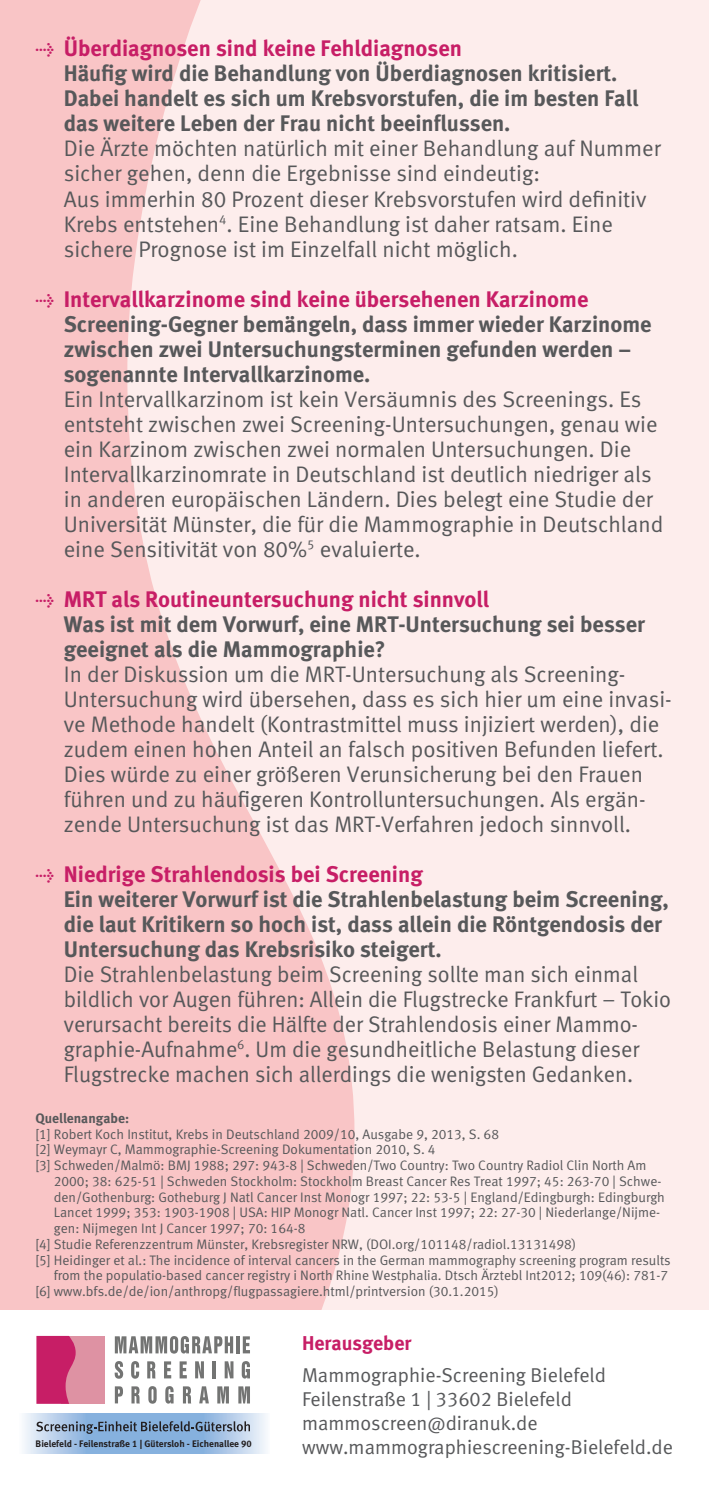
<style>
.page{position:relative;width:709px;height:1489px;background:#fff}
.page>*{position:absolute;margin:0;border:0;box-sizing:border-box;transform-origin:0 0}
.t1{font:22.5px/25px "Meta Normal LF";color:#57585a}
.t2{font:22.5px/25px "Meta Bold LF";color:#57585a}
.t3{font:20px/24px "Meta Normal LF";color:#57585a}
.t4{font:20px "Meta Bold LF";color:#c71e66}
.t5{font:13.75px "Meta Normal LF";color:#57585a}
.t6{font:13.75px "Meta Bold LF";color:#57585a}
.t7{font:9.5px "Meta Bold LF";color:#231f20}
.s1{font-family:"Meta Book Italic Caps Expert";color:#c71e66}
.s2{color:#c71e66}
</style>
<div class="page">
<div style="left:0;top:0;width:709px;height:1488px;background:#fdedec"></div>
<svg style="left:0;top:0;width:354px;height:1310px;fill:#f9c5c6"></svg>
<div style="left:0;top:1310px;width:709px;height:178px;background:#fff"></div>
<svg style="left:24px;top:1413px;width:242px;height:40px;background:#a5c4e6"></svg>
<svg style="left:115px;top:1386px;width:8px;height:17px"></svg>
<svg style="left:131px;top:1386px;width:9px;height:17px"></svg>
<svg style="left:148px;top:1386px;width:9px;height:17px"></svg>
<svg style="left:165px;top:1386px;width:9px;height:17px"></svg>
<svg style="left:183px;top:1386px;width:8px;height:17px"></svg>
<svg style="left:199px;top:1386px;width:10px;height:17px"></svg>
<svg style="left:217px;top:1386px;width:12px;height:17px"></svg>
<svg style="left:238px;top:1386px;width:12px;height:17px"></svg>
<svg style="left:115px;top:1361px;width:8px;height:17px"></svg>
<svg style="left:131px;top:1361px;width:8px;height:17px"></svg>
<svg style="left:147px;top:1361px;width:8px;height:17px"></svg>
<svg style="left:164px;top:1361px;width:7px;height:17px"></svg>
<svg style="left:180px;top:1361px;width:7px;height:17px"></svg>
<svg style="left:195px;top:1361px;width:9px;height:17px"></svg>
<hr style="left:213px;top:1361px;width:3px;height:17px;background:#737473">
<svg style="left:225px;top:1361px;width:8px;height:17px"></svg>
<svg style="left:242px;top:1361px;width:8px;height:17px"></svg>
<svg style="left:115px;top:1336px;width:118px;height:17px"></svg>
<hr style="left:236px;top:1336px;width:3px;height:17px;background:#737473">
<svg style="left:243px;top:1336px;width:7px;height:17px"></svg>
<div style="left:61px;top:1335px;width:43px;height:68px;background:#de92a3"></div>
<svg style="left:36px;top:1335px;width:40px;height:68px;background:#cb3472"></svg>
<svg style="left:36px;top:1420px;width:214px;height:13px;background:#7891ad"></svg>
<p class="t2" style="left:64px;top:36px;width:576px;text-indent:-28px"><span class="s1">t</span> <span class="s2">Überdiagnosen sind keine Fehldiagnosen<br></span>Häufig wird die Behandlung von Überdiagnosen kritisiert.<br>Dabei handelt es sich um Krebsvorstufen, die im besten Fall das weitere Leben der Frau nicht beeinflussen.</p>
<p class="t1" style="left:64px;top:136px;width:598px">Die Ärzte möchten natürlich mit einer Behandlung auf Nummer sicher gehen, denn die Ergebnisse sind eindeutig:<br>Aus immerhin 80 Prozent dieser Krebsvorstufen wird definitiv Krebs entstehen<sup>4</sup>. Eine Behandlung ist daher ratsam. Eine sichere Prognose ist im Einzelfall nicht möglich.</p>
<p class="t2" style="left:64px;top:286px;width:589px;text-indent:-28px"><span class="s1">t</span> <span class="s2">Intervallkarzinome sind keine übersehenen Karzinome </span>Screening-Gegner bemängeln, dass immer wieder Karzinome zwischen zwei Untersuchungsterminen gefunden werden – sogenannte Intervallkarzinome.</p>
<p class="t1" style="left:64px;top:386px;width:601px">Ein Intervallkarzinom ist kein Versäumnis des Screenings. Es entsteht zwischen zwei Screening-Untersuchungen, genau wie ein Karzinom zwischen zwei normalen Untersuchungen. Die Intervallkarzinomrate in Deutschland ist deutlich niedriger als in anderen europäischen Ländern. Dies belegt eine Studie der Universität Münster, die für die Mammographie in Deutschland eine Sensitivität von 80%<sup>5</sup> evaluierte.</p>
<p class="t2" style="left:64px;top:586px;width:582px;text-indent:-28px"><span class="s1">t</span> <span class="s2">MRT als Routineuntersuchung nicht sinnvoll<br></span>Was ist mit dem Vorwurf, eine MRT-Untersuchung sei besser geeignet als die Mammographie?</p>
<p class="t1" style="left:64px;top:661px;width:609px">In der Diskussion um die MRT-Untersuchung als Screening-Untersuchung wird übersehen, dass es sich hier um eine invasi&shy;ve Methode handelt (Kontrastmittel muss injiziert werden), die zudem einen hohen Anteil an falsch positiven Befunden liefert.<br>Dies würde zu einer größeren Verunsicherung bei den Frauen führen und zu häufigeren Kontrolluntersuchungen. Als ergän&shy;zende Untersuchung ist das MRT-Verfahren jedoch sinnvoll.</p>
<p class="t2" style="left:64px;top:861px;width:606px;text-indent:-28px"><span class="s1">t</span> <span class="s2">Niedrige Strahlendosis bei Screening<br></span>Ein weiterer Vorwurf ist die Strahlenbelastung beim Screening, die laut Kritikern so hoch ist, dass allein die Röntgendosis der Untersuchung das Krebsrisiko steigert.</p>
<p class="t1" style="left:64px;top:961px;width:608px">Die Strahlenbelastung beim Screening sollte man sich einmal bildlich vor Augen führen: Allein die Flugstrecke Frankfurt – Tokio verursacht bereits die Hälfte der Strahlendosis einer Mammo&shy;graphie-Aufnahme<sup>6</sup>. Um die gesundheitliche Belastung dieser Flugstrecke machen sich allerdings die wenigsten Gedanken.</p>
<p class="t6" style="left:35px;top:1109px;width:95px">Quellenangabe:</p>
<p class="t5" style="left:35px;top:1125px;width:465px">[1] Robert Koch Institut, Krebs in Deutschland 2009/10, Ausgabe 9, 2013, S. 68</p>
<p class="t5" style="left:35px;top:1141px;width:402px">[2] Weymayr C, Mammographie-Screening Dokumentation 2010, S. 4</p>
<p class="t5" style="left:35px;top:1157px;width:612px">[3] Schweden/Malmö: BMJ 1988; 297: 943-8 | Schweden/Two Country: Two Country Radiol Clin North Am</p>
<p class="t5" style="left:54px;top:1172px;width:609px">2000; 38: 625-51 | Schweden Stockholm: Stockholm Breast Cancer Res Treat 1997; 45: 263-70 | Schwe-</p>
<p class="t5" style="left:54px;top:1188px;width:612px">den/Gothenburg: Gotheburg J Natl Cancer Inst Monogr 1997; 22: 53-5 | England/Edingburgh: Edingburgh</p>
<p class="t5" style="left:54px;top:1204px;width:608px">Lancet 1999; 353: 1903-1908 | USA: HIP Monogr Natl. Cancer Inst 1997; 22: 27-30 | Niederlange/Nijme-</p>
<p class="t5" style="left:54px;top:1220px;width:253px">gen: Nijmegen Int J Cancer 1997; 70: 164-8</p>
<p class="t5" style="left:35px;top:1235px;width:542px">[4] Studie Referenzzentrum Münster, Krebsregister NRW, (DOI.org/101148/radiol.13131498)</p>
<p class="t5" style="left:35px;top:1251px;width:637px">[5] Heidinger et al.: The incidence of interval cancers in the German mammography screening program results</p>
<p class="t5" style="left:54px;top:1267px;width:616px">from the populatio-based cancer registry i North Rhine Westphalia. Dtsch Ärztebl Int2012; 109(46): 781-7</p>
<p class="t5" style="left:35px;top:1283px;width:465px">[6] www.bfs.de/de/ion/anthropg/flugpassagiere.html/printversion (30.1.2015)</p>
<p class="t7" style="left:36px;top:1437px;width:218px">Bielefeld - Feilenstraße 1 | Gütersloh - Eichenallee 90</p>
<p class="t4" style="left:302px;top:1331px;width:111px">Herausgeber</p>
<p class="t3" style="left:302px;top:1362px;width:372px">Mammographie-Screening Bielefeld Feilenstraße 1 | 33602 Bielefeld mammoscreen@diranuk.de www.mammographiescreening-Bielefeld.de</p>
</div>
